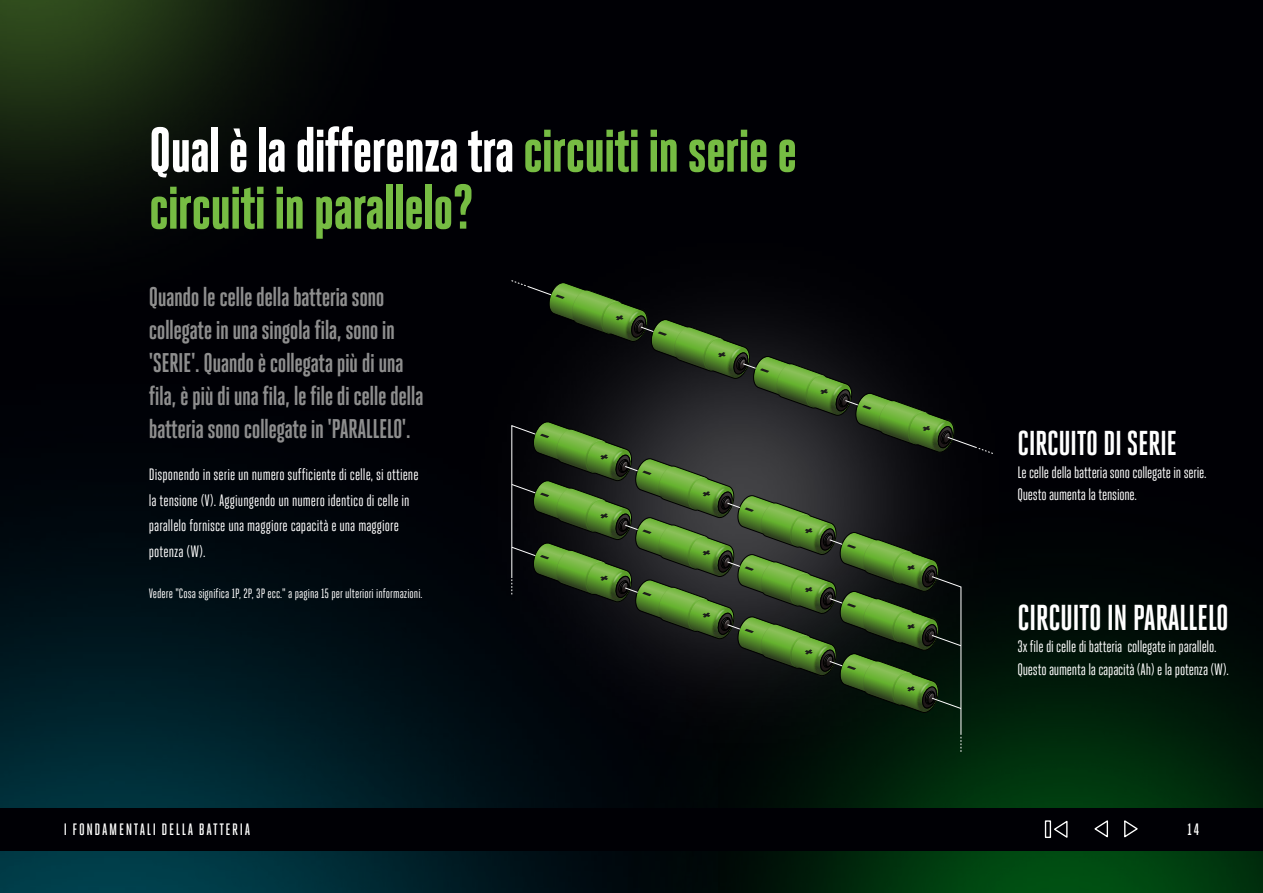
<style>
.page{position:relative;width:1263px;height:893px;background:#000005}
.page>*{position:absolute;margin:0;border:0;box-sizing:border-box;transform-origin:0 0}
.t1{font:800 63px/57px "Heroic Condensed";letter-spacing:-.02em;color:#76bc43}
.t2{font:700 36px "Heroic Condensed";letter-spacing:-.015em;color:#fff}
.t3{font:700 34.5px "Heroic Condensed";letter-spacing:-.015em;color:#fff}
.t4{font:700 27px/33px "Heroic Condensed";letter-spacing:-.02em;color:#8e8e8e}
.t5{font:16.5px/25.5px "Heroic Condensed";color:#fff}
.t6{font:500 16.5px "Heroic Condensed";letter-spacing:.1em;color:#fff}
.t7{font:13.5px "Heroic Condensed";color:#fff}
.s1{color:#fff}
</style>
<div class="page">
<img style="left:0;top:0;width:309px;height:223px">
<img style="left:729px;top:610px;width:534px;height:283px">
<img style="left:0;top:533px;width:718px;height:360px">
<img style="left:450px;top:533px;width:579px;height:256px">
<svg style="left:510px;top:280px;width:484px;height:472px"></svg>
<div style="left:0;top:808px;width:1263px;height:42px;background:#000005"></div>
<svg style="left:1094px;top:820px;width:15px;height:18px"></svg>
<svg style="left:1054px;top:820px;width:14px;height:18px"></svg>
<svg style="left:1124px;top:820px;width:14px;height:18px"></svg>
<div style="left:1045px;top:820px;width:6px;height:18px;border:1px solid #fff"></div>
<h1 class="t1" style="left:149px;top:122px;width:650px"><span class="s1">Qual è la differenza tra</span> circuiti in serie e circuiti in parallelo?</h1>
<h3 class="t4" style="left:149px;top:280px;width:276px">Quando le celle della batteria sono collegate in una singola fila, sono in 'SERIE'. Quando è collegata più di una fila, è più di una fila, le file di celle della batteria sono collegate in 'PARALLELO'.</h3>
<p class="t5" style="left:149px;top:462px;width:271px">Disponendo in serie un numero sufficiente di celle, si ottiene la tensione (V). Aggiungendo un numero identico di celle in parallelo fornisce una maggiore capacità e una maggiore potenza (W).</p>
<p class="t7" style="left:149px;top:586px;width:275px">Vedere "Cosa significa 1P, 2P, 3P ecc." a pagina 15 per ulteriori informazioni.</p>
<h3 class="t3" style="left:1017px;top:424px;width:161px">CIRCUITO DI SERIE</h3>
<p class="t5" style="left:1017px;top:461px;width:191px;line-height:22.5px">Le celle della batteria sono collegate in serie.<br>Questo aumenta la tensione.</p>
<h2 class="t2" style="left:1017px;top:597px;width:213px">CIRCUITO IN PARALLELO</h2>
<p class="t5" style="left:1017px;top:635px;width:213px;line-height:22.5px">3x file di celle di batteria collegate in parallelo.<br>Questo aumenta la capacità (Ah) e la potenza (W).</p>
<p class="t6" style="left:64px;top:820px;width:188px">I FONDAMENTALI DELLA BATTERIA</p>
<p class="t6" style="left:1188px;top:820px;width:13px">14</p>
</div>
